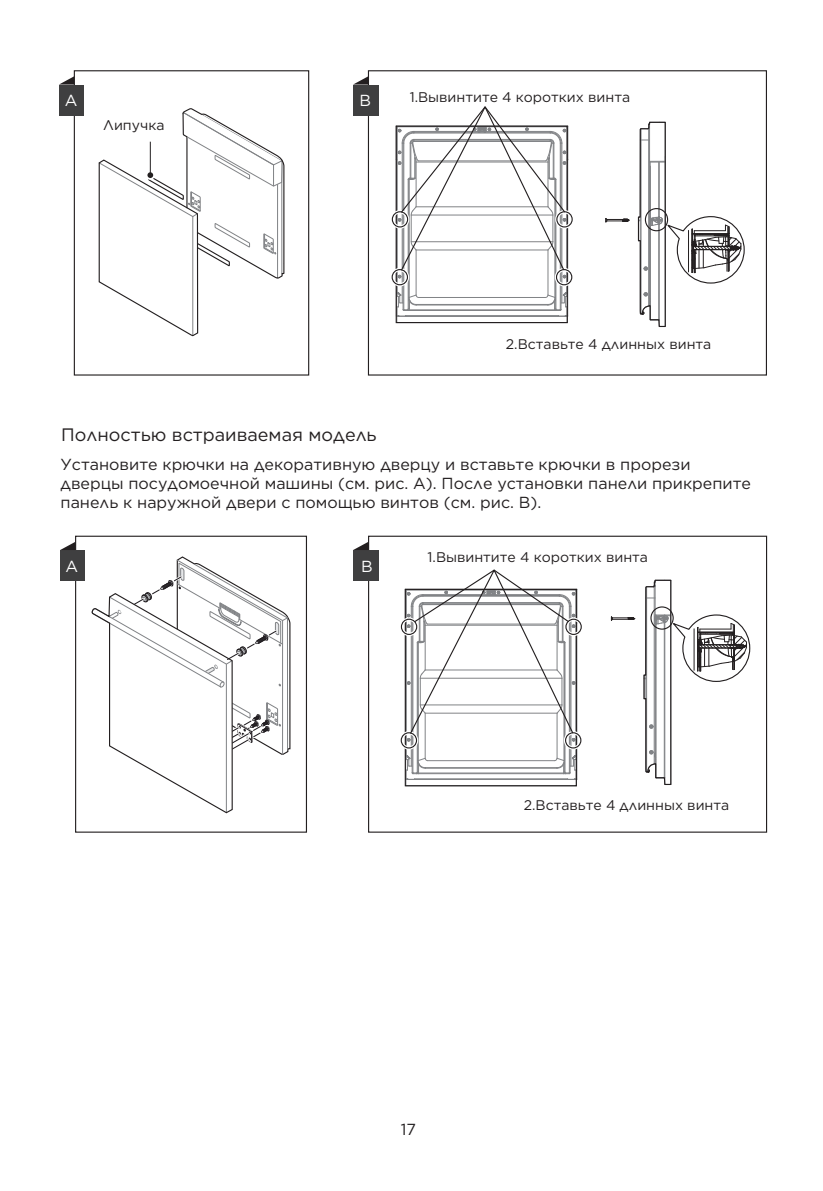
<style>
.page{position:relative;width:823px;height:1191px;background:#fff}
.page>*{position:absolute;margin:0;border:0;box-sizing:border-box;transform-origin:0 0}
.t1{font:18px "Gotham";color:#231f20}
.t2{font:16px/19.2px "Gotham";color:#231f20}
.t3{font:16px "Gotham";color:#fff}
.t4{font:14px "Gotham";color:#231f20}
</style>
<div class="page">
<div style="left:74px;top:70px;width:235px;height:305px;border:1px solid #231f20"></div>
<div style="left:59px;top:85px;width:24px;height:30px;background:#3f3f40"></div>
<svg style="left:59px;top:76px;width:15px;height:9px"></svg>
<svg style="left:98px;top:108px;width:187px;height:229px"></svg>
<div style="left:367px;top:70px;width:399px;height:305px;border:1px solid #231f20"></div>
<hr style="left:405px;top:316px;width:153px;height:1px;background:#818386">
<hr style="left:405px;top:315px;width:153px;height:1px;background:#818386">
<hr style="left:403px;top:310px;width:156px;height:1px;background:#818386">
<hr style="left:401px;top:143px;width:1px;height:160px;background:#818386">
<hr style="left:402px;top:143px;width:1px;height:167px;background:#818386">
<hr style="left:403px;top:143px;width:1px;height:167px;background:#818386">
<hr style="left:409px;top:309px;width:145px;height:1px;background:#818386">
<hr style="left:416px;top:305px;width:131px;height:1px;background:#818386">
<hr style="left:416px;top:304px;width:131px;height:1px;background:#818386">
<hr style="left:407px;top:179px;width:1px;height:130px;background:#818386">
<hr style="left:408px;top:179px;width:1px;height:118px;background:#818386">
<hr style="left:418px;top:297px;width:127px;height:1px;background:#818386">
<hr style="left:415px;top:250px;width:1px;height:45px;background:#818386">
<hr style="left:547px;top:250px;width:1px;height:45px;background:#818386">
<hr style="left:554px;top:179px;width:1px;height:130px;background:#818386">
<hr style="left:555px;top:179px;width:1px;height:130px;background:#818386">
<hr style="left:559px;top:143px;width:1px;height:167px;background:#818386">
<hr style="left:560px;top:143px;width:1px;height:167px;background:#818386">
<hr style="left:561px;top:143px;width:1px;height:160px;background:#818386">
<hr style="left:567px;top:160px;width:1px;height:156px;background:#818386">
<svg style="left:397px;top:292px;width:22px;height:29px"></svg>
<svg style="left:544px;top:292px;width:24px;height:30px"></svg>
<svg style="left:353px;top:76px;width:15px;height:9px"></svg>
<div style="left:353px;top:85px;width:25px;height:30px;background:#3f3f40"></div>
<div style="left:390px;top:210px;width:19px;height:19px;border:3px solid #fff;border-radius:50%"></div>
<div style="left:391px;top:211px;width:17px;height:16px;border:1px solid #231f20;border-radius:50%"></div>
<div style="left:555px;top:210px;width:18px;height:19px;border:3px solid #fff;border-radius:50%"></div>
<div style="left:556px;top:211px;width:16px;height:16px;border:1px solid #231f20;border-radius:50%"></div>
<div style="left:390px;top:268px;width:19px;height:18px;border:3px solid #fff;border-radius:50%"></div>
<div style="left:391px;top:269px;width:17px;height:16px;border:1px solid #231f20;border-radius:50%"></div>
<div style="left:554px;top:268px;width:19px;height:18px;border:3px solid #fff;border-radius:50%"></div>
<div style="left:555px;top:269px;width:17px;height:16px;border:1px solid #231f20;border-radius:50%"></div>
<svg style="left:395px;top:106px;width:173px;height:173px"></svg>
<svg style="left:605px;top:218px;width:24px;height:5px"></svg>
<svg style="left:637px;top:121px;width:107px;height:206px"></svg>
<div style="left:644px;top:208px;width:23px;height:23px;border:1px solid #231f20;border-radius:50%"></div>
<svg style="left:610px;top:616px;width:24px;height:5px"></svg>
<svg style="left:643px;top:579px;width:107px;height:206px"></svg>
<div style="left:650px;top:606px;width:23px;height:23px;border:1px solid #231f20;border-radius:50%"></div>
<div style="left:75px;top:535px;width:232px;height:297px;border:1px solid #231f20"></div>
<div style="left:368px;top:535px;width:398px;height:297px;border:1px solid #231f20"></div>
<div style="left:353px;top:550px;width:25px;height:31px;background:#3f3f40"></div>
<svg style="left:353px;top:542px;width:15px;height:8px"></svg>
<div style="left:60px;top:550px;width:25px;height:31px;background:#3f3f40"></div>
<svg style="left:60px;top:541px;width:16px;height:9px"></svg>
<svg style="left:91px;top:556px;width:200px;height:258px"></svg>
<hr style="left:414px;top:779px;width:153px;height:1px;background:#818386">
<hr style="left:414px;top:778px;width:153px;height:1px;background:#818386">
<hr style="left:413px;top:773px;width:156px;height:1px;background:#818386">
<hr style="left:410px;top:606px;width:1px;height:160px;background:#818386">
<hr style="left:411px;top:606px;width:1px;height:167px;background:#818386">
<hr style="left:412px;top:606px;width:1px;height:167px;background:#818386">
<hr style="left:418px;top:772px;width:145px;height:1px;background:#818386">
<hr style="left:425px;top:768px;width:131px;height:1px;background:#818386">
<hr style="left:425px;top:767px;width:131px;height:1px;background:#818386">
<hr style="left:416px;top:642px;width:1px;height:130px;background:#818386">
<hr style="left:417px;top:642px;width:1px;height:118px;background:#818386">
<hr style="left:427px;top:760px;width:127px;height:1px;background:#818386">
<hr style="left:424px;top:713px;width:1px;height:45px;background:#818386">
<hr style="left:556px;top:713px;width:1px;height:45px;background:#818386">
<hr style="left:563px;top:642px;width:1px;height:130px;background:#818386">
<hr style="left:564px;top:642px;width:1px;height:130px;background:#818386">
<hr style="left:568px;top:606px;width:1px;height:167px;background:#818386">
<hr style="left:569px;top:606px;width:1px;height:167px;background:#818386">
<hr style="left:570px;top:606px;width:1px;height:160px;background:#818386">
<hr style="left:576px;top:623px;width:1px;height:156px;background:#818386">
<svg style="left:406px;top:755px;width:22px;height:29px"></svg>
<svg style="left:553px;top:755px;width:24px;height:30px"></svg>
<div style="left:399px;top:617px;width:19px;height:19px;border:3px solid #fff;border-radius:50%"></div>
<div style="left:400px;top:618px;width:17px;height:17px;border:1px solid #231f20;border-radius:50%"></div>
<div style="left:564px;top:617px;width:18px;height:19px;border:3px solid #fff;border-radius:50%"></div>
<div style="left:565px;top:618px;width:16px;height:17px;border:1px solid #231f20;border-radius:50%"></div>
<div style="left:399px;top:731px;width:19px;height:18px;border:3px solid #fff;border-radius:50%"></div>
<div style="left:400px;top:732px;width:17px;height:16px;border:1px solid #231f20;border-radius:50%"></div>
<div style="left:563px;top:731px;width:19px;height:18px;border:3px solid #fff;border-radius:50%"></div>
<div style="left:564px;top:732px;width:17px;height:16px;border:1px solid #231f20;border-radius:50%"></div>
<svg style="left:404px;top:569px;width:173px;height:173px"></svg>
<p class="t3" style="left:65px;top:90px;width:14px">A</p>
<p class="t3" style="left:359px;top:90px;width:13px">B</p>
<p class="t4" style="left:103px;top:116px;width:63px">Липучка</p>
<p class="t4" style="left:409px;top:88px;width:222px">1.Вывинтите 4 коротких винта</p>
<p class="t4" style="left:505px;top:335px;width:207px">2.Вставьте 4 длинных винта</p>
<p class="t1" style="left:61px;top:423px;width:317px">Полностью встраиваемая модель</p>
<p class="t2" style="left:60px;top:454px;width:691px">Установите крючки на декоративную дверцу и вставьте крючки в прорези дверцы посудомоечной машины (см. рис. А). После установки панели прикрепите панель к наружной двери с помощью винтов (см. рис. B).</p>
<p class="t3" style="left:65px;top:556px;width:14px">A</p>
<p class="t3" style="left:361px;top:556px;width:13px">B</p>
<p class="t4" style="left:427px;top:548px;width:222px">1.Вывинтите 4 коротких винта</p>
<p class="t4" style="left:523px;top:795px;width:207px">2.Вставьте 4 длинных винта</p>
<p class="t2" style="left:400px;top:1119px;width:17px">17</p>
</div>
